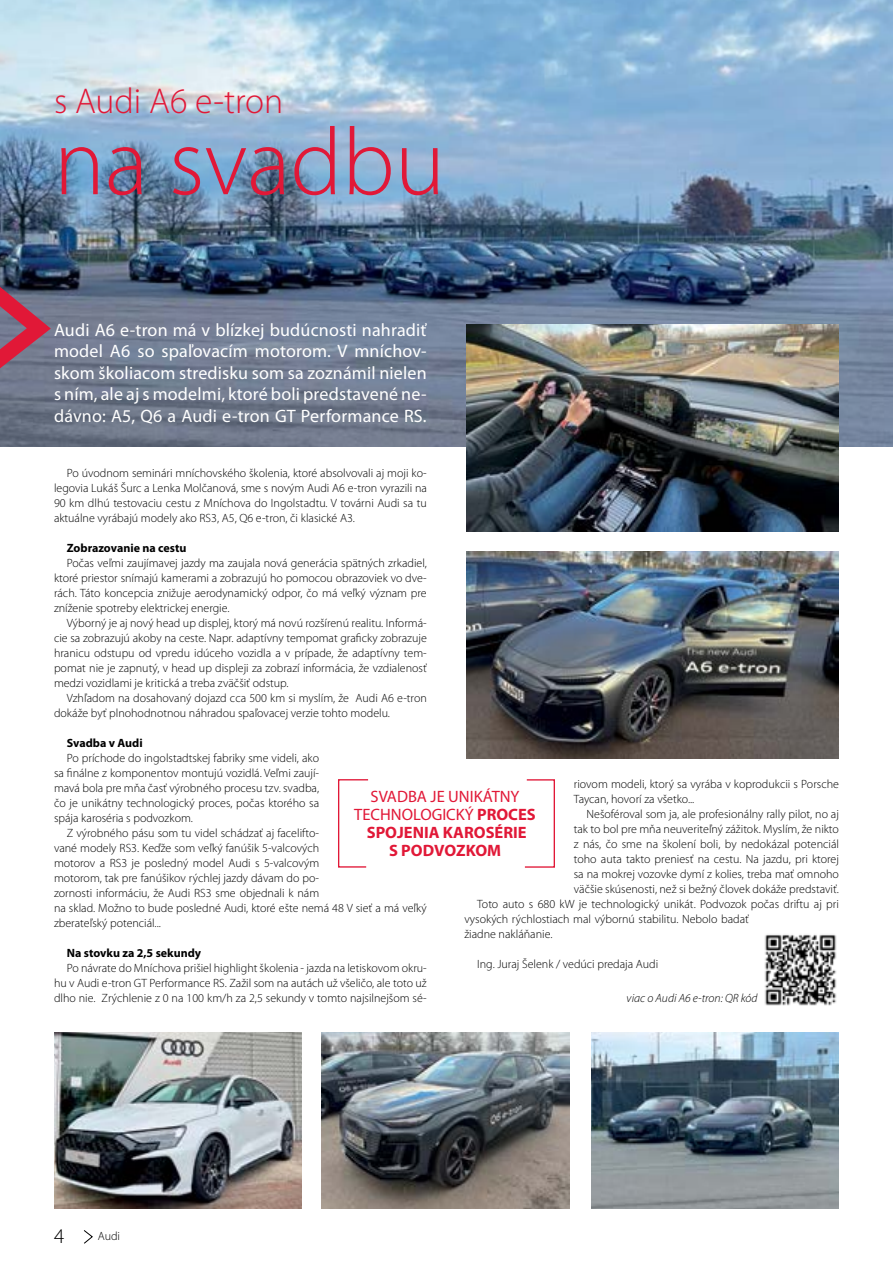
<style>
.page{position:relative;width:893px;height:1263px;background:#fff}
.page>*{position:absolute;margin:0;border:0;box-sizing:border-box;transform-origin:0 0}
.t1{font:300 96px "Myriad Pro";color:#e11837}
.t2{font:300 36px "Myriad Pro";color:#e11837}
.t3{font:300 21px "Myriad Pro";color:#000}
.t4{font:18px/21.6px "Myriad Pro";letter-spacing:.01em;color:#fff;text-align:justify}
.t5{font:700 16.5px/18px "Myriad Pro";color:#e11837;text-align:center}
.t6{font:300 12px/15px "Myriad Pro";color:#000;text-align:justify}
.t7{font:700 12px "Myriad Pro";color:#000}
.t8{font:italic 300 12px "Myriad Pro";color:#000}
.s1{font-weight:400}
</style>
<div class="page">
<svg style="left:83px;top:1230px;width:10px;height:14px"></svg>
<img style="left:466px;top:552px;width:373px;height:206px">
<img style="left:0;top:0;width:893px;height:446px">
<svg style="left:0;top:256px;width:63px;height:143px;background:#70586f"></svg>
<svg style="left:338px;top:779px;width:31px;height:89px"></svg>
<svg style="left:524px;top:779px;width:31px;height:89px"></svg>
<img style="left:322px;top:1032px;width:247px;height:177px">
<img style="left:764px;top:934px;width:73px;height:72px">
<img style="left:591px;top:1032px;width:248px;height:177px">
<img style="left:54px;top:1032px;width:248px;height:177px">
<img style="left:466px;top:324px;width:373px;height:207px">
<h2 class="t2" style="left:54px;top:81px;width:231px">s Audi A6 e-tron</h2>
<h1 class="t1" style="left:54px;top:109px;width:393px">na svadbu</h1>
<h3 class="t4" style="left:54px;top:318px;width:374px">Audi A6 e-tron má v blízkej budúcnosti nahradiť model A6 so spaľovacím motorom. V mníchov&shy;skom školiacom stredisku som sa zoznámil nielen s ním, ale aj s modelmi, ktoré boli predstavené ne&shy;dávno: A5, Q6 a Audi e-tron GT Performance RS.</h3>
<p class="t6" style="left:54px;top:466px;width:374px;text-indent:13px">Po úvodnom seminári mníchovského školenia, ktoré absolvovali aj moji ko&shy;legovia Lukáš Šurc a Lenka Molčanová, sme s novým Audi A6 e-tron vyrazili na 90 km dlhú testovaciu cestu z Mníchova do Ingolstadtu. V továrni Audi sa tu aktuálne vyrábajú modely ako RS3, A5, Q6 e-tron, či klasické A3.</p>
<p class="t7" style="left:67px;top:540px;width:121px">Zobrazovanie na cestu</p>
<p class="t6" style="left:54px;top:556px;width:374px;text-indent:13px">Počas veľmi zaujímavej jazdy ma zaujala nová generácia spätných zrkadiel, ktoré priestor snímajú kamerami a zobrazujú ho pomocou obrazoviek vo dve&shy;rách. Táto koncepcia znižuje aerodynamický odpor, čo má veľký význam pre zníženie spotreby elektrickej energie.</p>
<p class="t6" style="left:54px;top:616px;width:374px;text-indent:13px">Výborný je aj nový head up displej, ktorý má novú rozšírenú realitu. Informá&shy;cie sa zobrazujú akoby na ceste. Napr. adaptívny tempomat graficky zobrazuje hranicu odstupu od vpredu idúceho vozidla a v prípade, že adaptívny tem&shy;pomat nie je zapnutý, v head up displeji za zobrazí informácia, že vzdialenosť medzi vozidlami je kritická a treba zväčšiť odstup.</p>
<p class="t6" style="left:54px;top:691px;width:374px;text-indent:13px">Vzhľadom na dosahovaný dojazd cca 500 km si myslím, že Audi A6 e-tron dokáže byť plnohodnotnou náhradou spaľovacej verzie tohto modelu.</p>
<p class="t7" style="left:67px;top:735px;width:77px">Svadba v Audi</p>
<p class="t6" style="left:54px;top:751px;width:267px;text-indent:13px">Po príchode do ingolstadtskej fabriky sme videli, ako sa finálne z komponentov montujú vozidlá. Veľmi zaují&shy;mavá bola pre mňa časť výrobného procesu tzv. svadba, čo je unikátny technologický proces, počas ktorého sa spája karoséria s podvozkom.</p>
<p class="t6" style="left:54px;top:826px;width:374px;text-align:left;text-indent:13px">Z výrobného pásu som tu videl schádzať aj facelifto-<br>vané modely RS3. Keďže som veľký fanúšik 5-valcových<br>motorov a RS3 je posledný model Audi s 5-valcovým<br>motorom, tak pre fanúšikov rýchlej jazdy dávam do po-<br>zornosti informáciu, že Audi RS3 sme objednali k nám<br>na sklad. Možno to bude posledné Audi, ktoré ešte nemá 48 V sieť a má veľký zberateľský potenciál...</p>
<p class="t7" style="left:67px;top:945px;width:136px">Na stovku za 2,5 sekundy</p>
<p class="t6" style="left:54px;top:961px;width:374px;text-indent:13px">Po návrate do Mníchova prišiel highlight školenia - jazda na letiskovom okru&shy;hu v Audi e-tron GT Performance RS. Zažil som na autách už všeličo, ale toto už dlho nie. Zrýchlenie z 0 na 100 km/h za 2,5 sekundy v tomto najsilnejšom sé-</p>
<p class="t6" style="left:574px;top:777px;width:267px">riovom modeli, ktorý sa vyrába v koprodukcii s Porsche<br>Taycan, hovorí za všetko...</p>
<p class="t6" style="left:587px;top:807px;width:254px">Nešoféroval som ja, ale profesionálny rally pilot, no aj</p>
<p class="t6" style="left:574px;top:822px;width:267px">tak to bol pre mňa neuveriteľný zážitok. Myslím, že nikto</p>
<p class="t6" style="left:574px;top:837px;width:267px">z nás, čo sme na školení boli, by nedokázal potenciál</p>
<p class="t6" style="left:574px;top:852px;width:267px">toho auta takto preniesť na cestu. Na jazdu, pri ktorej</p>
<p class="t6" style="left:574px;top:867px;width:267px">sa na mokrej vozovke dymí z kolies, treba mať omnoho</p>
<p class="t6" style="left:574px;top:882px;width:267px">väčšie skúsenosti, než si bežný človek dokáže predstaviť.</p>
<p class="t6" style="left:477px;top:897px;width:363px">Toto auto s 680 kW je technologický unikát. Podvozok počas driftu aj pri</p>
<p class="t6" style="left:464px;top:912px;width:286px">vysokých rýchlostiach mal výbornú stabilitu. Nebolo badať</p>
<p class="t6" style="left:464px;top:927px;width:90px">žiadne nakláňanie.</p>
<p class="t6" style="left:477px;top:957px;width:183px">Ing. Juraj Šelenk / vedúci predaja Audi</p>
<h3 class="t5" style="left:354px;top:787px;width:183px"><span class="s1">SVADBA JE UNIKÁTNY<br>TECHNOLOGICKÝ</span> PROCES<br>SPOJENIA KAROSÉRIE<br>S PODVOZKOM</h3>
<p class="t8" style="left:627px;top:991px;width:132px">viac o Audi A6 e-tron: QR kód</p>
<h3 class="t3" style="left:54px;top:1225px;width:12px">4</h3>
<p class="t6" style="left:98px;top:1228px;width:24px">Audi</p>
</div>
